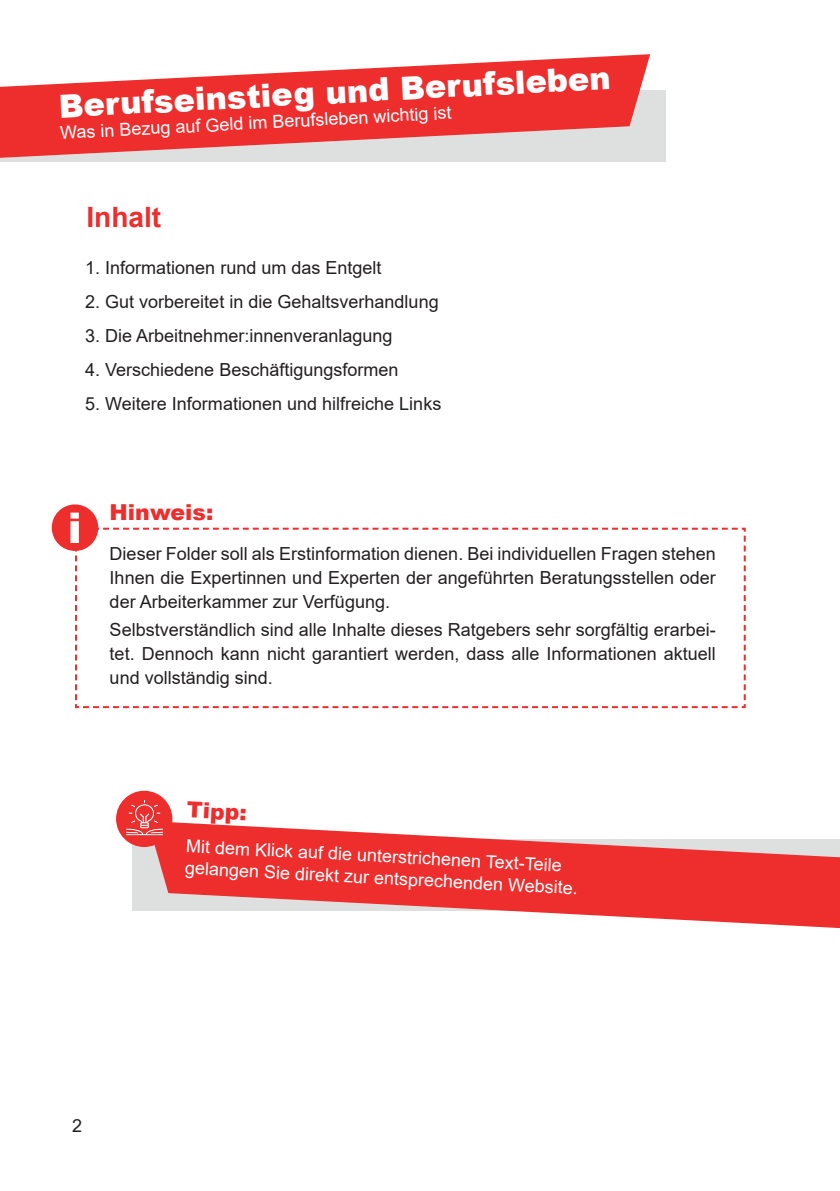
<style>
.page{position:relative;width:840px;height:1191px;background:#fff}
.page>*{position:absolute;margin:0;border:0;box-sizing:border-box;transform-origin:0 0}
.t1{font:900 42.2px "Arial";color:#fff}
.t2{font:900 32px "Arial";color:#fff}
.t3{font:700 28px "Arial";color:#ee2d2d}
.t4{font:900 22px "Arial";color:#ee2d2d}
.t5{font:18px/24px "Arial";color:#231f20;text-align:justify}
.t6{font:18px/22px "Arial";color:#fff}
</style>
<div class="page">
<div style="left:0;top:90px;width:665px;height:71px;background:#dde0df"></div>
<svg style="left:0;top:54px;width:649px;height:104px;fill:#ee2d2d"></svg>
<svg style="left:75px;top:526px;width:671px;height:183px"></svg>
<div style="left:52px;top:504px;width:46px;height:47px;background:#ee2d2d;border-radius:50%"></div>
<div style="left:132px;top:839px;width:707px;height:71px;background:#dde0df"></div>
<svg style="left:148px;top:821px;width:691px;height:107px;fill:#ee2d2d"></svg>
<div style="left:116px;top:790px;width:56px;height:57px;background:#ee2d2d;border-radius:50%"></div>
<img style="left:122px;top:795px;width:44px;height:44px">
<h2 class="t2" style="left:57px;top:83px;width:554px;rotate:-3deg">Berufseinstieg und Berufsleben</h2>
<p class="t6" style="left:60px;top:122px;width:393px;rotate:-3deg">Was in Bezug auf Geld im Berufsleben wichtig ist</p>
<h3 class="t3" style="left:86px;top:197px;width:76px">Inhalt</h3>
<p class="t5" style="left:85px;top:256px;width:298px">1. Informationen rund um das Entgelt</p>
<p class="t5" style="left:85px;top:290px;width:355px">2. Gut vorbereitet in die Gehaltsverhandlung</p>
<p class="t5" style="left:85px;top:324px;width:309px">3. Die Arbeitnehmer:innenveranlagung</p>
<p class="t5" style="left:85px;top:358px;width:315px">4. Verschiedene Beschäftigungsformen</p>
<p class="t5" style="left:85px;top:392px;width:357px">5. Weitere Informationen und hilfreiche Links</p>
<h1 class="t1" style="left:68px;top:497px;width:16px">i</h1>
<p class="t4" style="left:110px;top:496px;width:105px">Hinweis:</p>
<p class="t5" style="left:110px;top:541px;width:607px">Dieser Folder soll als Erstinformation dienen. Bei individuellen Fragen stehen Ihnen die Expertinnen und Experten der angeführten Beratungsstellen oder der Arbeiterkammer zur Verfügung.</p>
<p class="t5" style="left:110px;top:617px;width:607px">Selbstverständlich sind alle Inhalte dieses Ratgebers sehr sorgfältig erarbei&shy;tet. Dennoch kann nicht garantiert werden, dass alle Informationen aktuell und vollständig sind.</p>
<p class="t4" style="left:188px;top:793px;width:61px;rotate:3deg">Tipp:</p>
<p class="t6" style="left:187px;top:834px;width:394px;rotate:3deg">Mit dem Klick auf die unterstrichenen Text-Teile gelangen Sie direkt zur entsprechenden Website.</p>
<p class="t5" style="left:72px;top:1113px;width:12px">2</p>
</div>
